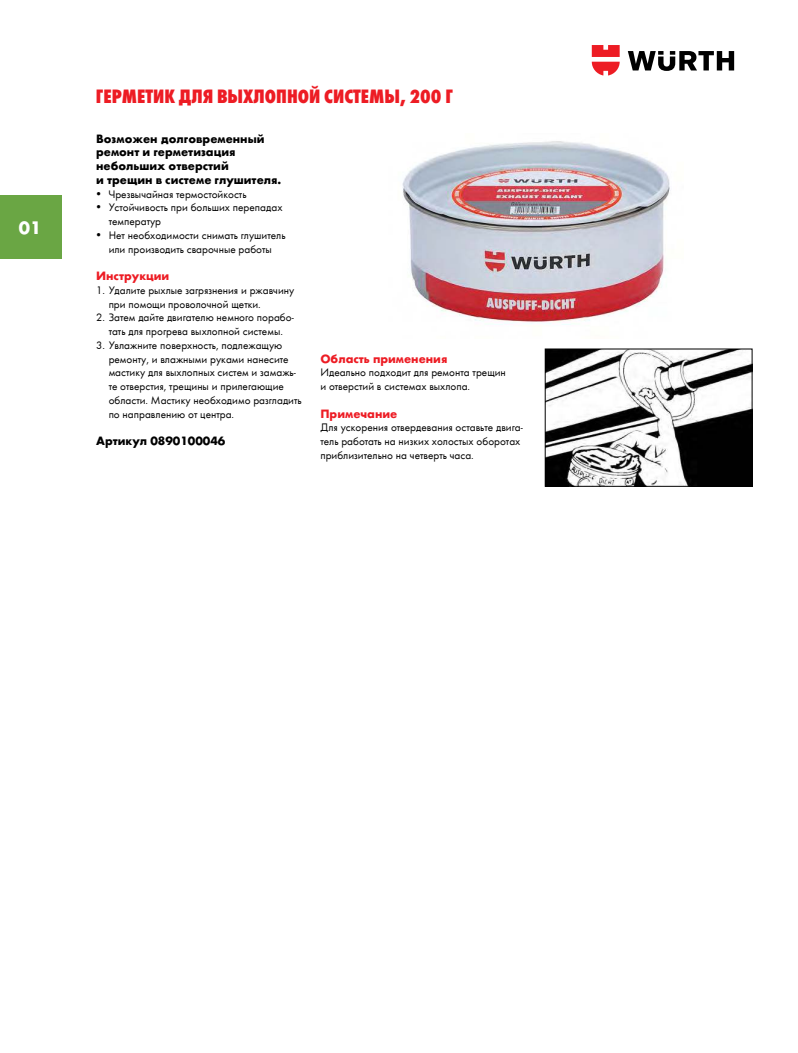
<style>
.page{position:relative;width:798px;height:1053px;background:#fff}
.page>*{position:absolute;margin:0;border:0;box-sizing:border-box;transform-origin:0 0}
.t1{font:20px "Wuerth Extra Bold Cond Caps";color:#ed1c24}
.t2{font:700 18.75px "Wuerth";color:#fff}
.t3{font:700 12.5px/13.8px "Wuerth";color:#000}
.t4{font:700 12.5px "Wuerth";color:#ed1c24}
.t5{font:11.25px/13.8px "Wuerth";color:#000}
</style>
<div class="page">
<img style="left:402px;top:141px;width:268px;height:184px">
<img style="left:547px;top:351px;width:203px;height:133px">
<div style="left:545px;top:349px;width:207px;height:137px;border:1px solid #000"></div>
<svg style="left:627px;top:51px;width:106px;height:20px"></svg>
<svg style="left:591px;top:45px;width:28px;height:30px"></svg>
<div style="left:0;top:195px;width:61px;height:64px;background:#6aa644"></div>
<h2 class="t2" style="left:19px;top:217px;width:24px">01</h2>
<h1 class="t1" style="left:96px;top:83px;width:359px">Герметик для выхлопной системы, 200 г</h1>
<p class="t3" style="left:96px;top:130px;width:186px">Возможен долговременный ремонт и герметизация небольших отверстий<br>и трещин в системе глушителя.</p>
<p class="t5" style="left:96px;top:186px;width:152px">• Чрезвычайная термостойкость</p>
<p class="t5" style="left:109px;top:200px;width:175px;text-indent:-12px">• Устойчивость при больших перепадах температур</p>
<p class="t5" style="left:96px;top:228px;width:191px;text-align:center">• Нет необходимости снимать глушитель или производить сварочные работы</p>
<p class="t4" style="left:96px;top:267px;width:75px">Инструкции</p>
<p class="t5" style="left:109px;top:283px;width:187px;text-indent:-12px">1. Удалите рыхлые загрязнения и ржавчину при помощи проволочной щетки.</p>
<p class="t5" style="left:96px;top:310px;width:199px;text-align:center">2. Затем дайте двигателю немного порабо&shy;тать для прогрева выхлопной системы.</p>
<p class="t5" style="left:109px;top:338px;width:194px;text-indent:-12px">3. Увлажните поверхность, подлежащую ремонту, и влажными руками нанесите мастику для выхлопных систем и замажь&shy;те отверстия, трещины и прилегающие области. Мастику необходимо разгладить по направлению от центра.</p>
<p class="t3" style="left:96px;top:433px;width:131px">Артикул 0890100046</p>
<p class="t4" style="left:320px;top:349px;width:128px">Область применения</p>
<p class="t5" style="left:320px;top:365px;width:187px">Идеально подходит для ремонта трещин и отверстий в системах выхлопа.</p>
<p class="t4" style="left:320px;top:404px;width:78px">Примечание</p>
<p class="t5" style="left:320px;top:420px;width:204px">Для ускорения отвердевания оставьте двига&shy;тель работать на низких холостых оборотах приблизительно на четверть часа.</p>
</div>
